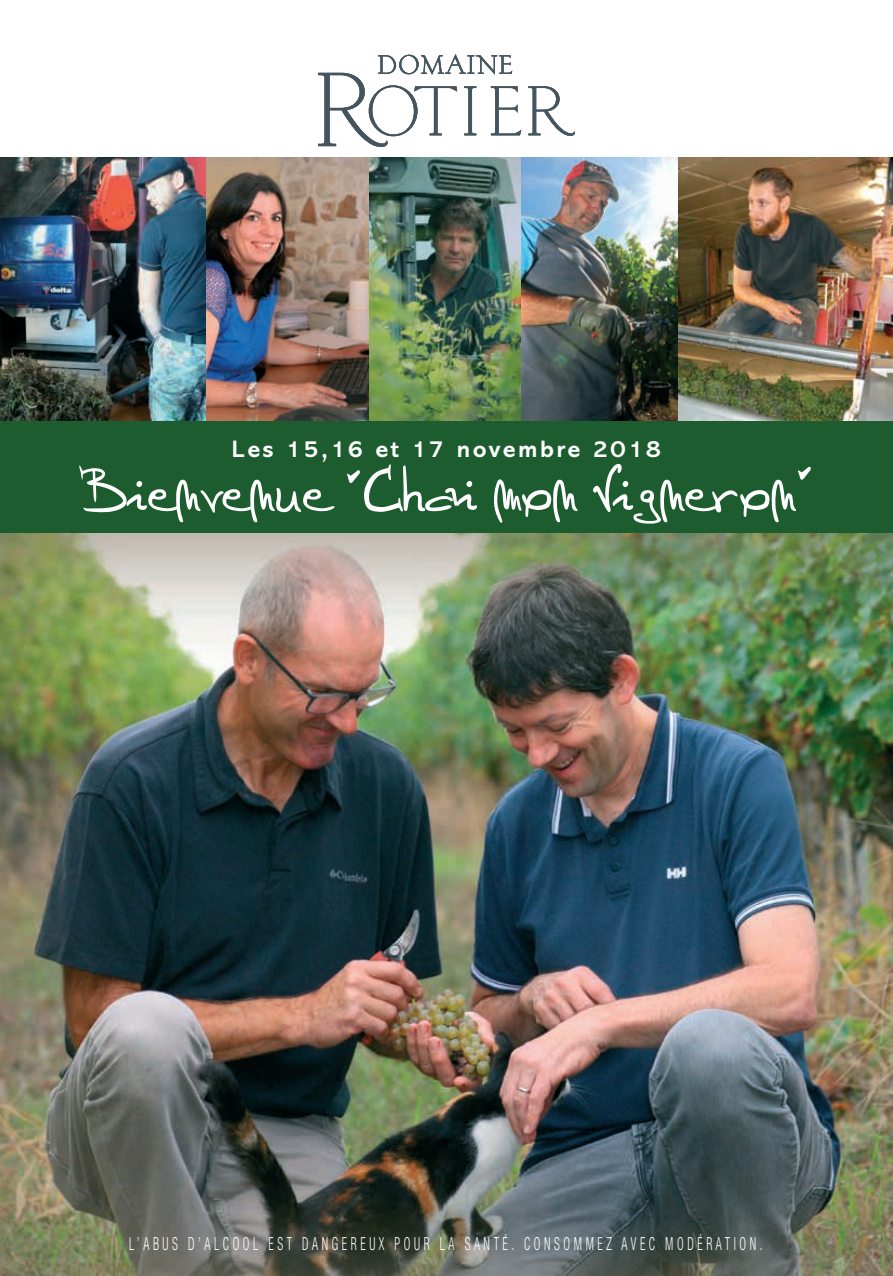
<style>
.page{position:relative;width:893px;height:1276px;background:#fff}
.page>*{position:absolute;margin:0;border:0;box-sizing:border-box;transform-origin:0 0}
.t1{font:54px "Stellina";color:#fff}
.t2{font:700 24px "Abadi";letter-spacing:.1em;color:#fff}
.t3{font:300 condensed 18px "Helvetica Neue LT Std";letter-spacing:.3em;color:#fff;scale:.67 1}
</style>
<div class="page">
<img style="left:0;top:533px;width:893px;height:743px">
<img style="left:678px;top:157px;width:215px;height:264px">
<img style="left:369px;top:157px;width:152px;height:264px">
<img style="left:206px;top:157px;width:163px;height:264px">
<img style="left:0;top:157px;width:206px;height:264px">
<img style="left:521px;top:157px;width:157px;height:264px">
<div style="left:0;top:421px;width:893px;height:112px;background:#1c5c2f"></div>
<svg style="left:318px;top:54px;width:203px;height:93px"></svg>
<svg style="left:528px;top:86px;width:47px;height:50px"></svg>
<h2 class="t2" style="left:232px;top:435px;width:431px">Les 15,16 et 17 novembre 2018</h2>
<h1 class="t1" style="left:79px;top:461px;width:737px">Bienvenue “Chai mon Vigneron”</h1>
<p class="t3" style="left:129px;top:1233px;width:947px">L’ABUS D’ALCOOL EST DANGEREUX POUR LA SANTÉ. CONSOMMEZ AVEC MODÉRATION.</p>
</div>
